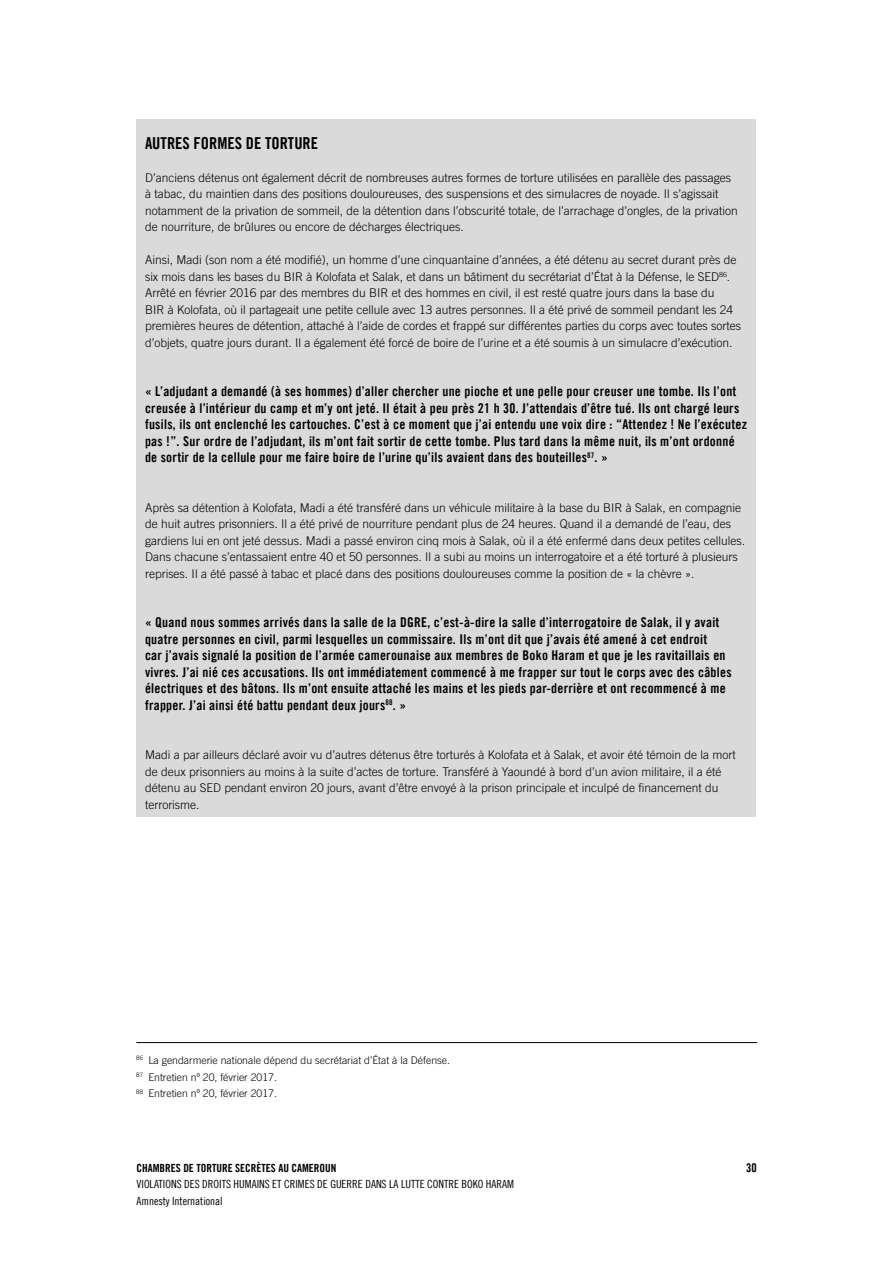
<style>
.page{position:relative;width:893px;height:1263px;background:#fff}
.page>*{position:absolute;margin:0;border:0;box-sizing:border-box;transform-origin:0 0}
.t1{font:16.5px "Amnesty Trade Gothic Bd Cn 20";color:#000}
.t2{font:13.5px/16.5px "Amnesty Trade Gothic Bd Cn 20";letter-spacing:.02em;color:#000}
.t3{font:300 12px/16.5px "Amnesty Trade Gothic";color:#000}
.t4{font:12px "Amnesty Trade Gothic Bd Cn 20";color:#000}
.t5{font:11.25px/16.5px "Amnesty Trade Gothic Cn 18";color:#000}
.t6{font:11.25px "Amnesty Trade Gothic Bd Cn 20";color:#000}
.t7{font:300 10.5px/16.8px "Amnesty Trade Gothic";color:#000}
</style>
<div class="page">
<div style="left:136px;top:119px;width:620px;height:698px;background:#dadada"></div>
<hr style="left:136px;top:1042px;width:621px;height:1px;background:#000">
<h1 class="t1" style="left:145px;top:133px;width:175px">AUTRES FORMES DE TORTURE</h1>
<p class="t3" style="left:145px;top:169px;width:594px">D’anciens détenus ont également décrit de nombreuses autres formes de torture utilisées en parallèle des passages à tabac, du maintien dans des positions douloureuses, des suspensions et des simulacres de noyade. Il s’agissait notamment de la privation de sommeil, de la détention dans l’obscurité totale, de l’arrachage d’ongles, de la privation de nourriture, de brûlures ou encore de décharges électriques.</p>
<p class="t3" style="left:145px;top:251px;width:598px">Ainsi, Madi (son nom a été modifié), un homme d’une cinquantaine d’années, a été détenu au secret durant près de six mois dans les bases du BIR à Kolofata et Salak, et dans un bâtiment du secrétariat d’État à la Défense, le SED<sup>86</sup>.<br>Arrêté en février 2016 par des membres du BIR et des hommes en civil, il est resté quatre jours dans la base du<br>BIR à Kolofata, où il partageait une petite cellule avec 13 autres personnes. Il a été privé de sommeil pendant les 24 premières heures de détention, attaché à l’aide de cordes et frappé sur différentes parties du corps avec toutes sortes d’objets, quatre jours durant. Il a également été forcé de boire de l’urine et a été soumis à un simulacre d’exécution.</p>
<p class="t2" style="left:145px;top:383px;width:603px">« L’adjudant a demandé (à ses hommes) d’aller chercher une pioche et une pelle pour creuser une tombe. Ils l’ont creusée à l’intérieur du camp et m’y ont jeté. Il était à peu près 21 h 30. J’attendais d’être tué. Ils ont chargé leurs fusils, ils ont enclenché les cartouches. C’est à ce moment que j’ai entendu une voix dire : “Attendez ! Ne l’exécutez pas !”. Sur ordre de l’adjudant, ils m’ont fait sortir de cette tombe. Plus tard dans la même nuit, ils m’ont ordonné de sortir de la cellule pour me faire boire de l’urine qu’ils avaient dans des bouteilles<sup>87</sup>. »</p>
<p class="t3" style="left:145px;top:499px;width:602px">Après sa détention à Kolofata, Madi a été transféré dans un véhicule militaire à la base du BIR à Salak, en compagnie de huit autres prisonniers. Il a été privé de nourriture pendant plus de 24 heures. Quand il a demandé de l’eau, des gardiens lui en ont jeté dessus. Madi a passé environ cinq mois à Salak, où il a été enfermé dans deux petites cellules.<br>Dans chacune s’entassaient entre 40 et 50 personnes. Il a subi au moins un interrogatoire et a été torturé à plusieurs reprises. Il a été passé à tabac et placé dans des positions douloureuses comme la position de « la chèvre ».</p>
<p class="t2" style="left:145px;top:614px;width:588px">« Quand nous sommes arrivés dans la salle de la DGRE, c’est-à-dire la salle d’interrogatoire de Salak, il y avait quatre personnes en civil, parmi lesquelles un commissaire. Ils m’ont dit que j’avais été amené à cet endroit<br>car j’avais signalé la position de l’armée camerounaise aux membres de Boko Haram et que je les ravitaillais en vivres. J’ai nié ces accusations. Ils ont immédiatement commencé à me frapper sur tout le corps avec des câbles électriques et des bâtons. Ils m’ont ensuite attaché les mains et les pieds par-derrière et ont recommencé à me frapper. J’ai ainsi été battu pendant deux jours<sup>88</sup>. »</p>
<p class="t3" style="left:145px;top:746px;width:592px">Madi a par ailleurs déclaré avoir vu d’autres détenus être torturés à Kolofata et à Salak, et avoir été témoin de la mort de deux prisonniers au moins à la suite d’actes de torture. Transféré à Yaoundé à bord d’un avion militaire, il a été détenu au SED pendant environ 20 jours, avant d’être envoyé à la prison principale et inculpé de financement du terrorisme.</p>
<p class="t7" style="left:136px;top:1051px;width:315px"><sup>86</sup> La gendarmerie nationale dépend du secrétariat d’État à la Défense.<br><sup>87</sup> Entretien nº 20, février 2017.<br><sup>88</sup> Entretien nº 20, février 2017.</p>
<p class="t6" style="left:136px;top:1161px;width:201px">CHAMBRES DE TORTURE SECRÈTES AU CAMEROUN</p>
<p class="t4" style="left:746px;top:1160px;width:12px">30</p>
<p class="t5" style="left:136px;top:1176px;width:379px">VIOLATIONS DES DROITS HUMAINS ET CRIMES DE GUERRE DANS LA LUTTE CONTRE BOKO HARAM<br>Amnesty International</p>
</div>
